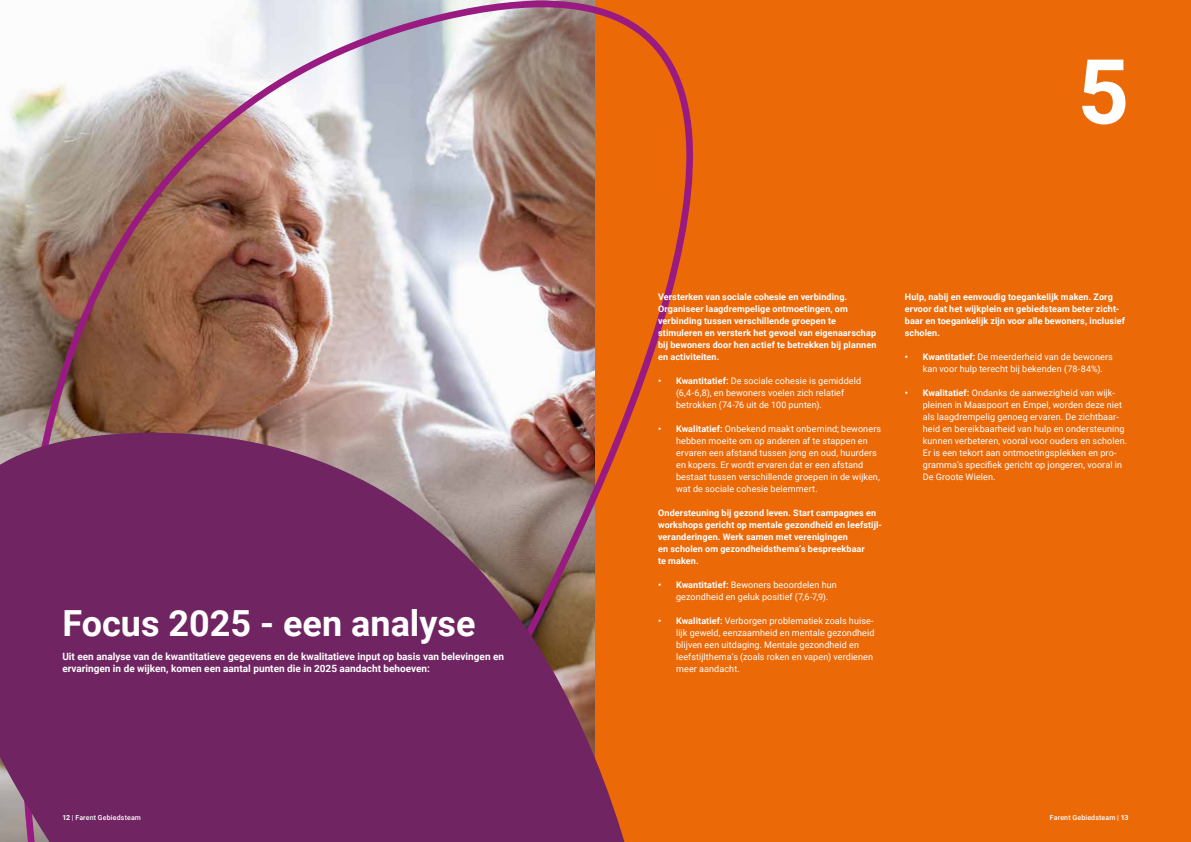
<style>
.page{position:relative;width:1191px;height:842px;background:#fff}
.page>*{position:absolute;margin:0;border:0;box-sizing:border-box;transform-origin:0 0}
.t1{font:700 90px "Roboto";color:#fff}
.t2{font:700 36px "Roboto";color:#fff}
.t3{font:700 10px/12px "Roboto";color:#fff}
.t4{font:9px/12px "Roboto";letter-spacing:.01em;color:#fff}
.t5{font:700 9px/12px "Roboto";letter-spacing:.015em;color:#fff}
.t6{font:500 7px "Roboto";letter-spacing:.02em;color:#fff}
.s1{font-weight:700}
.s2{font-weight:400}
</style>
<div class="page">
<div style="left:595px;top:0;width:596px;height:842px;background:#ec6907"></div>
<img style="left:0;top:0;width:693px;height:422px">
<svg style="left:0;top:422px;width:629px;height:420px;background:#7e3962"></svg>
<h2 class="t2" style="left:62px;top:598px;width:415px">Focus 2025 - een analyse</h2>
<p class="t3" style="left:62px;top:650px;width:443px">Uit een analyse van de kwantitatieve gegevens en de kwalitatieve input op basis van belevingen en ervaringen in de wijken, komen een aantal punten die in 2025 aandacht behoeven:</p>
<h1 class="t1" style="left:1077px;top:29px;width:53px">5</h1>
<p class="t5" style="left:658px;top:290px;width:220px">Versterken van sociale cohesie en verbinding.<br>Organiseer laagdrempelige ontmoetingen, om verbinding tussen verschillende groepen te stimuleren en versterk het gevoel van eigenaarschap bij bewoners door hen actief te betrekken bij plannen en activiteiten.</p>
<p class="t4" style="left:676px;top:374px;width:187px;text-indent:-18px"><span class="s1">• Kwantitatief:</span> De sociale cohesie is gemiddeld (6,4-6,8), en bewoners voelen zich relatief betrokken (74-76 uit de 100 punten).</p>
<p class="t4" style="left:676px;top:422px;width:206px;text-indent:-18px"><span class="s1">• Kwalitatief:</span> Onbekend maakt onbemind; bewoners hebben moeite om op anderen af te stappen en ervaren een afstand tussen jong en oud, huurders en kopers. Er wordt ervaren dat er een afstand bestaat tussen verschillende groepen in de wijken, wat de sociale cohesie belemmert.</p>
<p class="t5" style="left:658px;top:506px;width:225px">Ondersteuning bij gezond leven. Start campagnes en workshops gericht op mentale gezondheid en leefstijl&shy;veranderingen. Werk samen met verenigingen<br>en scholen om gezondheidsthema’s bespreekbaar<br>te maken.</p>
<p class="t4" style="left:676px;top:578px;width:162px;text-indent:-18px"><span class="s1">• Kwantitatief:</span> Bewoners beoordelen hun gezondheid en geluk positief (7,6-7,9).</p>
<p class="t4" style="left:676px;top:614px;width:200px;text-indent:-18px"><span class="s1">• Kwalitatief:</span> Verborgen problematiek zoals huise&shy;lijk geweld, eenzaamheid en mentale gezondheid blijven een uitdaging. Mentale gezondheid en leefstijlthema’s (zoals roken en vapen) verdienen meer aandacht.</p>
<p class="t5" style="left:904px;top:290px;width:222px">Hulp, nabij en eenvoudig toegankelijk maken. Zorg ervoor dat het wijkplein en gebiedsteam beter zicht&shy;baar en toegankelijk zijn voor alle bewoners, inclusief scholen.</p>
<p class="t4" style="left:922px;top:350px;width:192px;text-indent:-18px"><span class="s1">• Kwantitatief:</span> De meerderheid van de bewoners kan voor hulp terecht bij bekenden (78-84%).</p>
<p class="t4" style="left:922px;top:386px;width:206px;text-indent:-18px"><span class="s1">• Kwalitatief:</span> Ondanks de aanwezigheid van wijk&shy;pleinen in Maaspoort en Empel, worden deze niet als laagdrempelig genoeg ervaren. De zichtbaar&shy;heid en bereikbaarheid van hulp en ondersteuning kunnen verbeteren, vooral voor ouders en scholen.<br>Er is een tekort aan ontmoetingsplekken en pro&shy;gramma’s specifiek gericht op jongeren, vooral in De Groote Wielen.</p>
<p class="t6" style="left:62px;top:812px;width:80px"><span class="s1">12</span> <span class="s2">|</span> Farent Gebiedsteam</p>
<p class="t6" style="left:1050px;top:812px;width:80px">Farent Gebiedsteam | <span class="s1">13</span></p>
</div>
